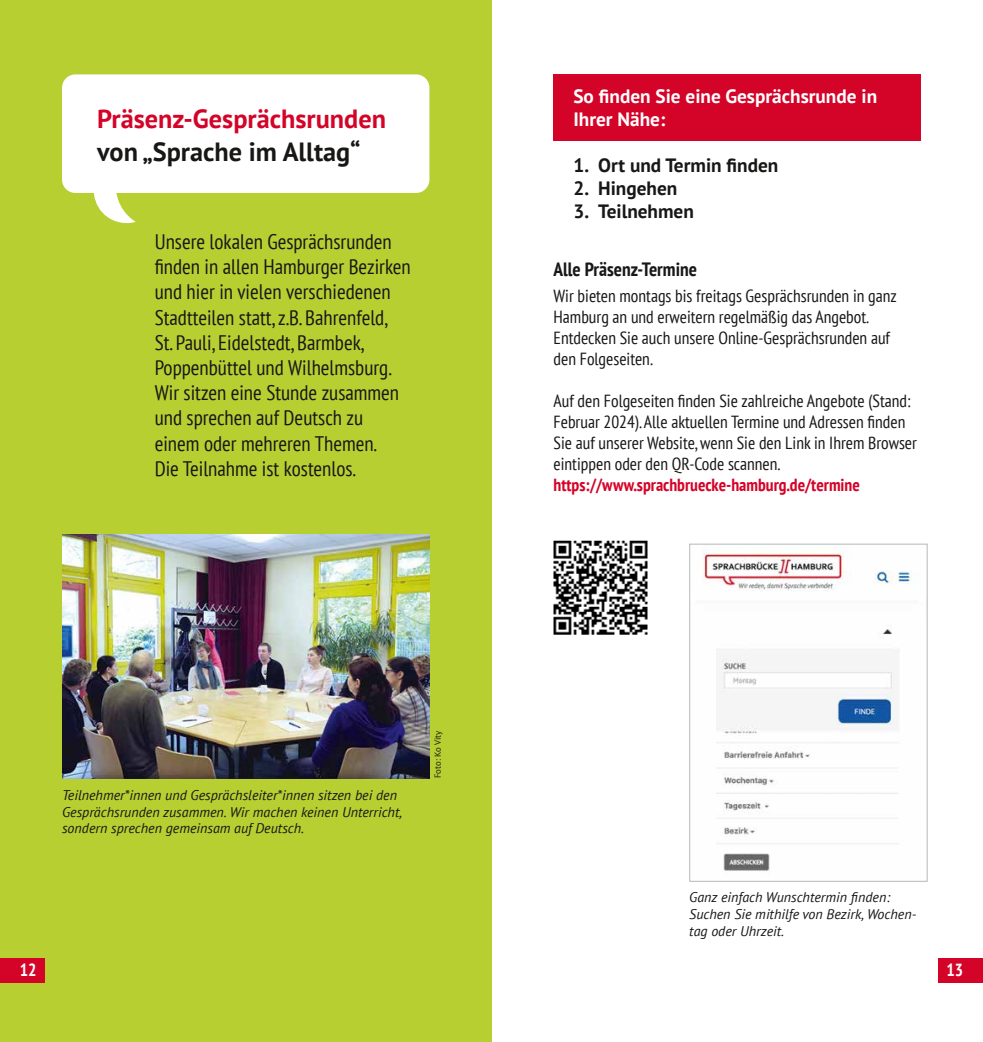
<style>
.page{position:relative;width:983px;height:1042px;background:#fff}
.page>*{position:absolute;margin:0;border:0;box-sizing:border-box;transform-origin:0 0}
.t1{font:700 26.25px "PT Sans";color:#d40328}
.t2{font:700 26.25px "PT Sans";color:#181716}
.t3{font:condensed 21px/25.2px "PT Sans";color:#181716}
.t4{font:700 19.25px "PT Sans";color:#181716}
.t5{font:700 19.25px/23.1px "PT Sans";color:#fff}
.t6{font:700 condensed 19.25px "PT Sans";color:#181716}
.t7{font:condensed 17.5px/21px "PT Sans";color:#181716}
.t8{font:700 condensed 17.5px "PT Sans";color:#d40328}
.t9{font:700 condensed 17.5px "PT Sans";color:#fff}
.t10{font:italic 14px/16.8px "PT Sans";color:#181716}
.t11{font:8.75px "PT Sans";color:#181716}
</style>
<div class="page">
<div style="left:0;top:0;width:491px;height:1042px;background:#b8cf32"></div>
<div style="left:0;top:957px;width:45px;height:25px;background:#d40328"></div>
<div style="left:938px;top:957px;width:44px;height:25px;background:#d40328"></div>
<div style="left:553px;top:74px;width:367px;height:67px;background:#d40328"></div>
<img style="left:553px;top:540px;width:95px;height:95px">
<img style="left:702px;top:549px;width:216px;height:325px">
<div style="left:689px;top:544px;width:238px;height:337px;border:1px solid #b7b8b8"></div>
<div style="left:62px;top:74px;width:367px;height:119px;background:#fff;border-radius:13px"></div>
<svg style="left:93px;top:193px;width:43px;height:31px"></svg>
<img style="left:62px;top:534px;width:367px;height:244px">
<h1 class="t1" style="left:97px;top:101px;width:290px">Präsenz-Gesprächsrunden</h1>
<h1 class="t2" style="left:97px;top:134px;width:265px">von „Sprache im Alltag“</h1>
<p class="t3" style="left:155px;top:228px;width:257px">Unsere lokalen Gesprächsrunden finden in allen Hamburger Bezirken und hier in vielen verschiedenen<br>Stadtteilen statt, z.B. Bahrenfeld,<br>St. Pauli, Eidelstedt, Barmbek,<br>Poppenbüttel und Wilhelmsburg.<br>Wir sitzen eine Stunde zusammen und sprechen auf Deutsch zu einem oder mehreren Themen.<br>Die Teilnahme ist kostenlos.</p>
<p class="t10" style="left:62px;top:786px;width:341px">Teilnehmer*innen und Gesprächsleiter*innen sitzen bei den<br>Gesprächsrunden zusammen. Wir machen keinen Unterricht, sondern sprechen gemeinsam auf Deutsch.</p>
<p class="t11" style="left:432px;top:778px;width:49px;rotate:-90deg">Foto: Ko Vity</p>
<p class="t5" style="left:573px;top:84px;width:305px">So finden Sie eine Gesprächsrunde in<br>Ihrer Nähe:</p>
<p class="t4" style="left:573px;top:153px;width:206px">1. Ort und Termin finden</p>
<p class="t4" style="left:573px;top:176px;width:105px">2. Hingehen</p>
<p class="t4" style="left:573px;top:199px;width:122px">3. Teilnehmen</p>
<p class="t6" style="left:553px;top:256px;width:145px">Alle Präsenz-Termine</p>
<p class="t7" style="left:553px;top:285px;width:344px">Wir bieten montags bis freitags Gesprächsrunden in ganz Hamburg an und erweitern regelmäßig das Angebot.<br>Entdecken Sie auch unsere Online-Gesprächsrunden auf den Folgeseiten.</p>
<p class="t7" style="left:553px;top:390px;width:365px">Auf den Folgeseiten finden Sie zahlreiche Angebote (Stand:<br>Februar 2024). Alle aktuellen Termine und Adressen finden Sie auf unserer Website, wenn Sie den Link in Ihrem Browser eintippen oder den QR-Code scannen.</p>
<p class="t8" style="left:553px;top:473px;width:308px">https://www.sprachbruecke-hamburg.de/termine</p>
<p class="t10" style="left:689px;top:889px;width:229px">Ganz einfach Wunschtermin finden:<br>Suchen Sie mithilfe von Bezirk, Wochen&shy;tag oder Uhrzeit.</p>
<p class="t9" style="left:20px;top:957px;width:18px">12</p>
<p class="t9" style="left:946px;top:957px;width:18px">13</p>
</div>
